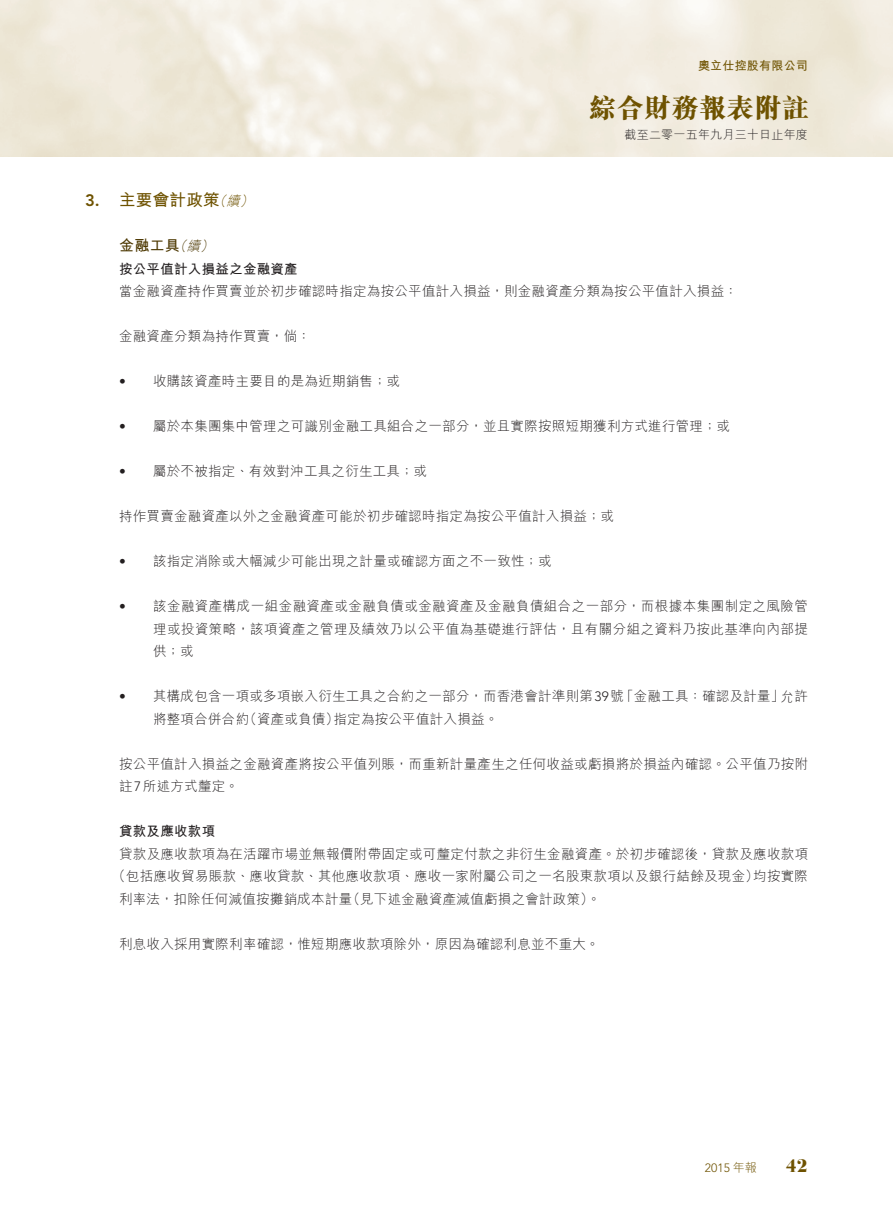
<style>
.page{position:relative;width:893px;height:1212px;background:#fff}
.page>*{position:absolute;margin:0;border:0;box-sizing:border-box;transform-origin:0 0}
.t1{font:800 27px "M Sung HK";letter-spacing:.02em;color:#6e5200}
.t2{font:900 18px "Bauer Bodoni Std";color:#6e5200}
._01_H1{font:700 16.5px "M Hei HK";letter-spacing:.02em;color:#6e5200}
._01_H1-2{font:800 16.5px "Avenir LT Std";color:#6e5200}
._02_H2{font:700 15px "M Hei HK";color:#4c3700}
._00_txt{font:300 13.5px/22.5px "M Hei HK";letter-spacing:.02em;color:#231f20}
._03_H3{font:700 13.5px "M Hei HK";letter-spacing:.02em;color:#231f20}
._00_txt-2{font:300 13.5px "Avenir LT Std";color:#231f20}
._01_H1-3{font:italic 300 13.5px "M Hei HK";color:#6e5200}
._02_H2-2{font:italic 300 13.5px "M Hei HK";color:#4c3700}
.t3{font:300 12px "M Hei HK";letter-spacing:.02em;color:#231f20}
.t4{font:700 12px "M Hei HK";letter-spacing:.02em;color:#6e5200}
.t5{font:300 12px "Avenir LT Std";color:#6e5200}
.s1{font-family:"Avenir LT Std"}
.s2{font-family:"M Hei HK"}
</style>
<div class="page">
<p class="_01_H1-2" style="left:85px;top:191px;width:16px">3.</p>
<p class="t4" style="left:698px;top:57px;width:111px">奧立仕控股有限公司</p>
<p class="_01_H1" style="left:119px;top:188px;width:102px">主要會計政策</p>
<p class="_01_H1-3" style="left:226px;top:194px;width:18px">續</p>
<p class="_01_H1-3" style="left:213px;top:194px;width:18px">（</p>
<p class="_01_H1-3" style="left:240px;top:194px;width:18px">(</p>
<h1 class="t1" style="left:589px;top:94px;width:221px">綜合財務報表附註</h1>
<p class="t3" style="left:625px;top:129px;width:185px">截至二零一五年九月三十日止年度</p>
<p class="_02_H2" style="left:119px;top:235px;width:62px">金融工具</p>
<p class="_03_H3" style="left:119px;top:259px;width:180px">按公平值計入損益之金融資產</p>
<p class="_00_txt" style="left:119px;top:280px;width:620px">當金融資產持作買賣並於初步確認時指定為按公平值計入損益，則金融資產分類為按公平值計入損益：</p>
<p class="_00_txt" style="left:119px;top:325px;width:193px">金融資產分類為持作買賣，倘：</p>
<p class="_00_txt" style="left:153px;top:370px;width:249px">收購該資產時主要目的是為近期銷售；或</p>
<p class="_02_H2-2" style="left:187px;top:239px;width:18px">續</p>
<p class="_02_H2-2" style="left:173px;top:239px;width:18px">（</p>
<p class="_02_H2-2" style="left:200px;top:239px;width:18px">(</p>
<p class="_00_txt-2" style="left:119px;top:373px;width:8px">•</p>
<p class="_00_txt-2" style="left:119px;top:418px;width:8px">•</p>
<p class="_00_txt" style="left:153px;top:415px;width:578px">屬於本集團集中管理之可識別金融工具組合之一部分，並且實際按照短期獲利方式進行管理；或</p>
<p class="_00_txt" style="left:153px;top:460px;width:276px">屬於不被指定、有效對沖工具之衍生工具；或</p>
<p class="_00_txt-2" style="left:119px;top:463px;width:8px">•</p>
<p class="_00_txt" style="left:119px;top:505px;width:496px">持作買賣金融資產以外之金融資產可能於初步確認時指定為按公平值計入損益；或</p>
<p class="_00_txt" style="left:153px;top:550px;width:400px">該指定消除或大幅減少可能出現之計量或確認方面之不一致性；或</p>
<p class="_00_txt-2" style="left:119px;top:553px;width:8px">•</p>
<p class="_00_txt-2" style="left:119px;top:598px;width:8px">•</p>
<p class="_00_txt-2" style="left:119px;top:688px;width:8px">•</p>
<p class="_00_txt" style="left:153px;top:595px;width:656px">該金融資產構成一組金融資產或金融負債或金融資產及金融負債組合之一部分，而根據本集團制定之風險管</p>
<p class="_00_txt" style="left:153px;top:617px;width:656px">理或投資策略，該項資產之管理及績效乃以公平值為基礎進行評估，且有關分組之資料乃按此基準向內部提供；或</p>
<p class="_00_txt" style="left:781px;top:684px;width:29px">允許</p>
<p class="_00_txt" style="left:153px;top:685px;width:472px">其構成包含一項或多項嵌入衍生工具之合約之一部分，而香港會計準則第<span class="s1">39</span>號</p>
<p class="_00_txt" style="left:620px;top:685px;width:165px">「金融工具：確認及計量」</p>
<p class="_00_txt" style="left:244px;top:707px;width:97px">（資產或負債）</p>
<p class="_00_txt" style="left:153px;top:707px;width:98px">將整項合併合約</p>
<p class="_00_txt" style="left:119px;top:752px;width:691px">按公平值計入損益之金融資產將按公平值列賬，而重新計量產生之任何收益或虧損將於損益內確認。公平值乃按附註<span class="s1">7</span>所述方式釐定。</p>
<p class="_03_H3" style="left:119px;top:821px;width:98px">貸款及應收款項</p>
<p class="_00_txt" style="left:119px;top:842px;width:691px;text-align:right">貸款及應收款項為在活躍市場並無報價附帶固定或可釐定付款之非衍生金融資產。於初步確認後，貸款及應收款項均按實際</p>
<p class="_00_txt" style="left:333px;top:707px;width:166px">指定為按公平值計入損益。</p>
<p class="_00_txt" style="left:347px;top:865px;width:414px;text-indent:-234px">（包括應收貿易賬款、應收貸款、其他應收款項、應收一家附屬公司之一名股東款項以及銀行結餘及現金）（見下述金融資產減值虧損之會計政策。(</p>
<p class="_00_txt" style="left:119px;top:887px;width:235px">利率法，扣除任何減值按攤銷成本計量</p>
<p class="_00_txt" style="left:119px;top:932px;width:482px">利息收入採用實際利率確認，惟短期應收款項除外，原因為確認利息並不重大。</p>
<p class="t5" style="left:705px;top:1161px;width:53px">2015 <span class="s2">年報</span></p>
<h2 class="t2" style="left:786px;top:1154px;width:24px">42</h2>
</div>
